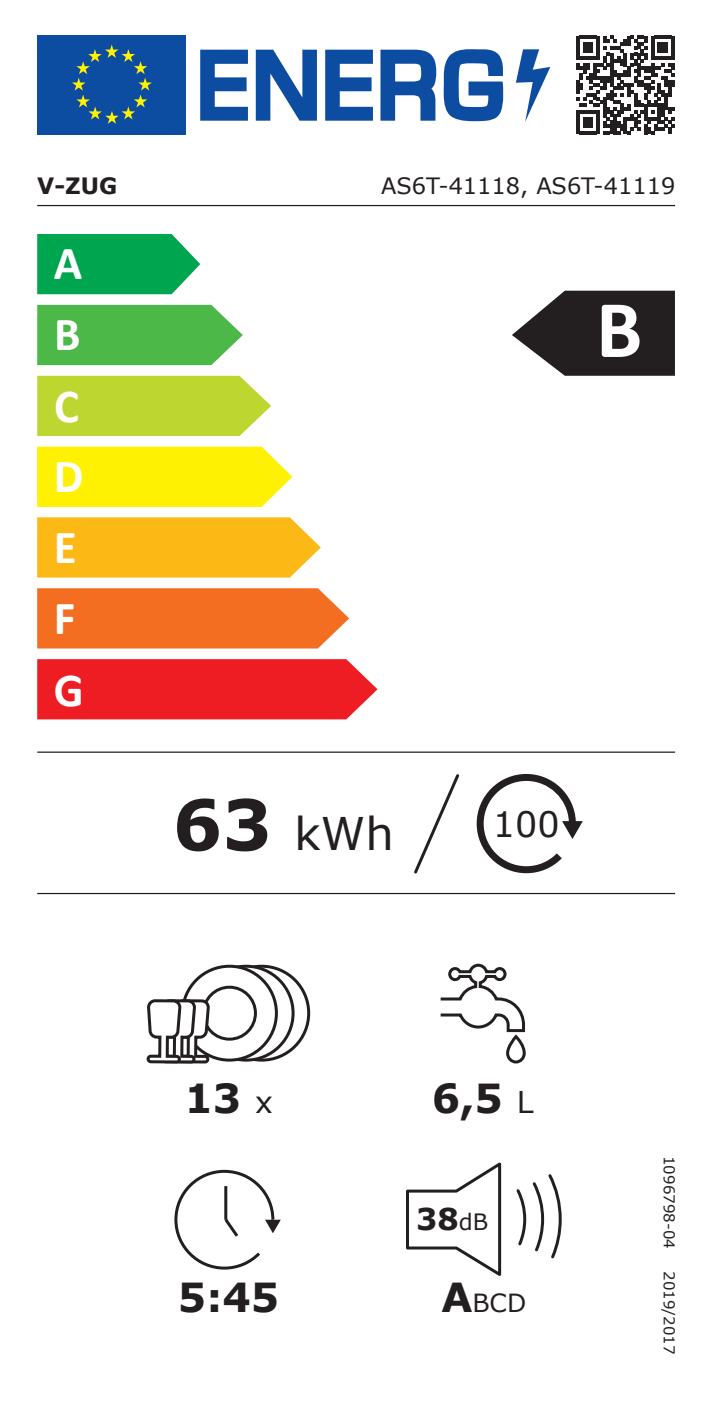
<style>
.page{position:relative;width:709px;height:1418px;background:#fff}
.page>*{position:absolute;margin:0;border:0;box-sizing:border-box;transform-origin:0 0}
.t1{font:700 82.5px "Calibri";color:#fff}
.t2{font:700 47.75px/71.2px "Calibri";color:#fff}
.t3{font:45px "Verdana";color:#231f20}
.t4{font:700 40px "Verdana";color:#231f20}
.t5{font:35px "Verdana";color:#231f20}
.t6{font:700 30px "Verdana";color:#231f20}
.t7{font:25px "Verdana";color:#231f20}
.t8{font:22.5px "Verdana";color:#231f20}
.t9{font:700 22.5px "Verdana";color:#231f20}
.t10{font:15px "Verdana";color:#231f20}
.s1{font-weight:700;font-size:70px}
.s2{font-weight:400;font-size:30px}
.s3{font-weight:400;font-size:22.5px}
.s4{font-weight:700;font-size:40px}
</style>
<div class="page">
<hr style="left:37px;top:205px;width:638px;height:1px;background:#231f20">
<svg style="left:37px;top:659px;width:340px;height:60px;background:#ee262c"></svg>
<svg style="left:37px;top:588px;width:312px;height:60px;background:#f3752c"></svg>
<svg style="left:37px;top:517px;width:284px;height:60px;background:#fcbc21"></svg>
<svg style="left:37px;top:446px;width:255px;height:61px;background:#fff112"></svg>
<svg style="left:37px;top:376px;width:234px;height:60px;background:#c2d83d"></svg>
<svg style="left:37px;top:305px;width:206px;height:60px;background:#59bd56"></svg>
<svg style="left:37px;top:234px;width:163px;height:60px;background:#16ac5e"></svg>
<div style="left:37px;top:35px;width:149px;height:100px;background:#0d4da1"></div>
<svg style="left:72px;top:45px;width:80px;height:79px"></svg>
<svg style="left:200px;top:50px;width:48px;height:71px"></svg>
<svg style="left:256px;top:50px;width:61px;height:71px"></svg>
<svg style="left:325px;top:50px;width:48px;height:71px"></svg>
<svg style="left:380px;top:50px;width:56px;height:71px"></svg>
<svg style="left:443px;top:49px;width:60px;height:72px"></svg>
<svg style="left:516px;top:49px;width:34px;height:73px"></svg>
<hr style="left:37px;top:751px;width:638px;height:1px;background:#231f20">
<hr style="left:37px;top:892px;width:638px;height:2px;background:#231f20">
<svg style="left:174px;top:1169px;width:107px;height:101px"></svg>
<svg style="left:440px;top:963px;width:85px;height:70px"></svg>
<div style="left:506px;top:1035px;width:19px;height:28px;border:3px solid #231f20;border-radius:8px"></div>
<svg style="left:215px;top:966px;width:94px;height:94px"></svg>
<div style="left:213px;top:964px;width:97px;height:97px;border:3px solid #231f20;border-radius:50%"></div>
<svg style="left:199px;top:966px;width:94px;height:94px"></svg>
<div style="left:198px;top:964px;width:96px;height:97px;border:3px solid #231f20;border-radius:50%"></div>
<div style="left:182px;top:966px;width:94px;height:94px;background:#fff;border-radius:50%"></div>
<div style="left:181px;top:964px;width:97px;height:97px;border:3px solid #231f20;border-radius:50%"></div>
<div style="left:202px;top:985px;width:55px;height:55px;border:3px solid #231f20;border-radius:50%"></div>
<svg style="left:146px;top:997px;width:66px;height:67px"></svg>
<svg style="left:406px;top:1162px;width:156px;height:114px"></svg>
<svg style="left:414px;top:774px;width:45px;height:100px"></svg>
<svg style="left:476px;top:774px;width:107px;height:99px"></svg>
<svg style="left:512px;top:291px;width:163px;height:85px"></svg>
<svg style="left:576px;top:36px;width:98px;height:98px"></svg>
<p class="t9" style="left:37px;top:170px;width:82px">V-ZUG</p>
<h2 class="t2" style="left:54px;top:227px;width:31px">A<br>B<br>C<br>D<br>E<br>F<br>G</h2>
<p class="t8" style="left:381px;top:171px;width:295px">AS6T-41118, AS6T-41119</p>
<p class="t1" style="left:596px;top:271px;width:48px">B</p>
<p class="t3" style="left:172px;top:803px;width:223px"><span class="s1">63</span> kWh</p>
<p class="t5" style="left:493px;top:800px;width:68px">100</p>
<p class="t4" style="left:184px;top:1070px;width:90px">13 <span class="s2">x</span></p>
<p class="t4" style="left:432px;top:1070px;width:103px">6,5 <span class="s2">L</span></p>
<p class="t6" style="left:416px;top:1198px;width:74px">38<span class="s3">dB</span></p>
<p class="t4" style="left:178px;top:1268px;width:103px">5:45</p>
<p class="t7" style="left:441px;top:1285px;width:86px"><span class="s4">A</span>BCD</p>
<p class="t10" style="left:679px;top:1155px;width:94px;rotate:90deg">1096798-04</p>
<p class="t10" style="left:679px;top:1270px;width:85px;rotate:90deg">2019/2017</p>
</div>
